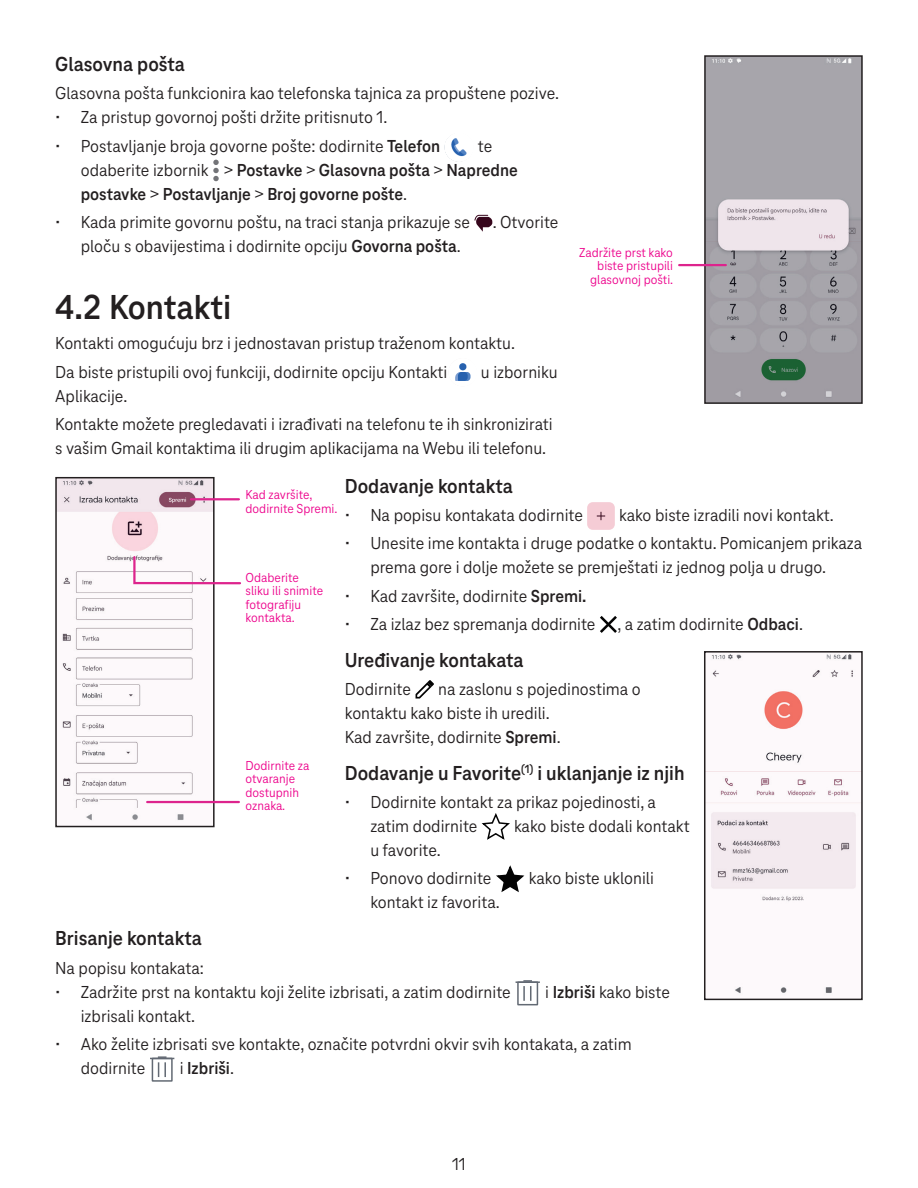
<style>
.page{position:relative;width:918px;height:1188px;background:#fff}
.page>*{position:absolute;margin:0;border:0;box-sizing:border-box;transform-origin:0 0}
.t1{font:700 36px "Tele Neo";color:#231f20}
.t2{font:700 21px "Tele Neo";color:#231f20}
.t3{font:18px/24px "Tele Neo";color:#231f20}
.t4{font:700 18px/24px "Tele Neo";color:#231f20}
.t5{font:13.5px/13.5px "Tele Neo";color:#ed028c}
.t6{font:500 10.5px "Tele Neo";letter-spacing:-.005em;color:#231f20}
.s1{font-weight:700}
.s2{font-weight:400}
</style>
<div class="page">
<img style="left:445px;top:133px;width:28px;height:29px;border-radius:14px">
<svg style="left:213px;top:160px;width:6px;height:21px"></svg>
<svg style="left:474px;top:215px;width:19px;height:17px"></svg>
<img style="left:449px;top:358px;width:28px;height:28px;border-radius:14px">
<svg style="left:703px;top:55px;width:160px;height:349px;background:#a7a5aa"></svg>
<hr style="left:679px;top:264px;width:47px;height:2px;background:#dd248d">
<svg style="left:55px;top:476px;width:160px;height:352px"></svg>
<svg style="left:132px;top:555px;width:109px;height:30px"></svg>
<hr style="left:191px;top:498px;width:48px;height:2px;background:#dd248d">
<hr style="left:147px;top:801px;width:92px;height:2px;background:#dd248d">
<div style="left:587px;top:502px;width:28px;height:28px;background:#f5ccd5;border-radius:6px"></div>
<svg style="left:597px;top:512px;width:8px;height:8px"></svg>
<svg style="left:600px;top:616px;width:17px;height:17px"></svg>
<svg style="left:416px;top:680px;width:18px;height:19px"></svg>
<svg style="left:481px;top:813px;width:29px;height:27px"></svg>
<svg style="left:496px;top:865px;width:29px;height:28px"></svg>
<svg style="left:704px;top:651px;width:159px;height:350px"></svg>
<div style="left:517px;top:981px;width:21px;height:24px;border:2px solid #626973"></div>
<hr style="left:516px;top:981px;width:24px;height:2px;background:#626973">
<svg style="left:523px;top:980px;width:9px;height:21px"></svg>
<div style="left:152px;top:1058px;width:21px;height:24px;border:2px solid #626973"></div>
<svg style="left:150px;top:1056px;width:24px;height:21px"></svg>
<p class="t2" style="left:55px;top:52px;width:131px">Glasovna pošta</p>
<p class="t3" style="left:55px;top:82px;width:505px">Glasovna pošta funkcionira kao telefonska tajnica za propuštene pozive.</p>
<p class="t3" style="left:55px;top:106px;width:334px">• Za pristup govornoj pošti držite pritisnuto 1.</p>
<p class="t3" style="left:55px;top:134px;width:386px">• Postavljanje broja govorne pošte: dodirnite <span class="s1">Telefon</span></p>
<p class="t3" style="left:478px;top:134px;width:16px">te</p>
<p class="t4" style="left:81px;top:158px;width:439px;text-indent:143px"><span class="s2">&gt;</span> Postavke <span class="s2">&gt;</span> Glasovna pošta <span class="s2">&gt;</span> Napredne postavke <span class="s2">&gt;</span> Postavljanje <span class="s2">&gt;</span> Broj govorne pošte<span class="s2">.</span></p>
<p class="t3" style="left:55px;top:210px;width:416px">• Kada primite govornu poštu, na traci stanja prikazuje se</p>
<p class="t3" style="left:493px;top:210px;width:67px">. Otvorite</p>
<p class="t3" style="left:81px;top:234px;width:381px">ploču s obavijestima i dodirnite opciju <span class="s1">Govorna pošta</span>.</p>
<h1 class="t1" style="left:55px;top:287px;width:178px">4.2 Kontakti</h1>
<p class="t3" style="left:55px;top:330px;width:461px;line-height:28.2px">Kontakti omogućuju brz i jednostavan pristup traženom kontaktu.<br>Da biste pristupili ovoj funkciji, dodirnite opciju Kontakti</p>
<p class="t3" style="left:81px;top:158px;width:129px">odaberite izbornik</p>
<p class="t3" style="left:481px;top:360px;width:78px">u izborniku</p>
<p class="t3" style="left:55px;top:382px;width:499px;line-height:28.2px">Aplikacije.<br>Kontakte možete pregledavati i izrađivati na telefonu te ih sinkronizirati</p>
<p class="t3" style="left:55px;top:436px;width:492px">s vašim Gmail kontaktima ili drugim aplikacijama na Webu ili telefonu.</p>
<p class="t5" style="left:579px;top:246px;width:96px;text-align:right">Zadržite prst kako biste pristupili glasovnoj pošti.</p>
<p class="t5" style="left:246px;top:488px;width:93px">Kad završite, dodirnite Spremi.</p>
<p class="t5" style="left:246px;top:571px;width:79px">Odaberite sliku ili snimite fotografiju kontakta.</p>
<p class="t5" style="left:246px;top:759px;width:65px">Dodirnite za otvaranje dostupnih oznaka.</p>
<p class="t2" style="left:345px;top:474px;width:170px">Dodavanje kontakta</p>
<p class="t3" style="left:345px;top:503px;width:240px">• Na popisu kontakata dodirnite</p>
<p class="t3" style="left:619px;top:503px;width:216px">kako biste izradili novi kontakt.</p>
<p class="t3" style="left:345px;top:532px;width:519px;text-align:center">• Unesite ime kontakta i druge podatke o kontaktu. Pomicanjem prikaza prema gore i dolje možete se premještati iz jednog polja u drugo.</p>
<p class="t3" style="left:345px;top:584px;width:243px">• Kad završite, dodirnite <span class="s1">Spremi.</span></p>
<p class="t3" style="left:345px;top:612px;width:252px">• Za izlaz bez spremanja dodirnite</p>
<p class="t3" style="left:617px;top:612px;width:187px">, a zatim dodirnite <span class="s1">Odbaci</span>.</p>
<p class="t2" style="left:345px;top:648px;width:180px">Uređivanje kontakata</p>
<p class="t3" style="left:345px;top:677px;width:68px">Dodirnite</p>
<p class="t3" style="left:345px;top:677px;width:298px;text-indent:93px">na zaslonu s pojedinostima o kontaktu kako biste ih uredili.<br>Kad završite, dodirnite <span class="s1">Spremi</span>.</p>
<p class="t2" style="left:345px;top:761px;width:341px">Dodavanje u Favorite<sup>(1)</sup> i uklanjanje iz njih</p>
<p class="t3" style="left:370px;top:790px;width:287px;text-indent:-26px">• Dodirnite kontakt za prikaz pojedinosti, a zatim dodirnite</p>
<p class="t6" style="left:368px;top:688px;width:25px">Reply</p>
<p class="t3" style="left:514px;top:814px;width:177px">kako biste dodali kontakt</p>
<p class="t3" style="left:370px;top:838px;width:72px">u favorite.</p>
<p class="t3" style="left:345px;top:867px;width:148px">• Ponovo dodirnite</p>
<p class="t3" style="left:529px;top:867px;width:127px">kako biste uklonili</p>
<p class="t3" style="left:370px;top:891px;width:131px">kontakt iz favorita.</p>
<p class="t2" style="left:55px;top:927px;width:148px">Brisanje kontakta</p>
<p class="t3" style="left:55px;top:956px;width:150px">Na popisu kontakata:</p>
<p class="t3" style="left:55px;top:980px;width:457px">• Zadržite prst na kontaktu koji želite izbrisati, a zatim dodirnite</p>
<p class="t3" style="left:545px;top:980px;width:126px">i <span class="s1">Izbriši</span> kako biste</p>
<p class="t3" style="left:81px;top:1004px;width:116px">izbrisali kontakt.</p>
<p class="t3" style="left:81px;top:1032px;width:552px;text-indent:-26px">• Ako želite izbrisati sve kontakte, označite potvrdni okvir svih kontakata, a zatim dodirnite</p>
<p class="t4" style="left:180px;top:1056px;width:56px"><span class="s2">i</span> Izbriši<span class="s2">.</span></p>
<p class="t3" style="left:452px;top:1152px;width:15px">11</p>
</div>
